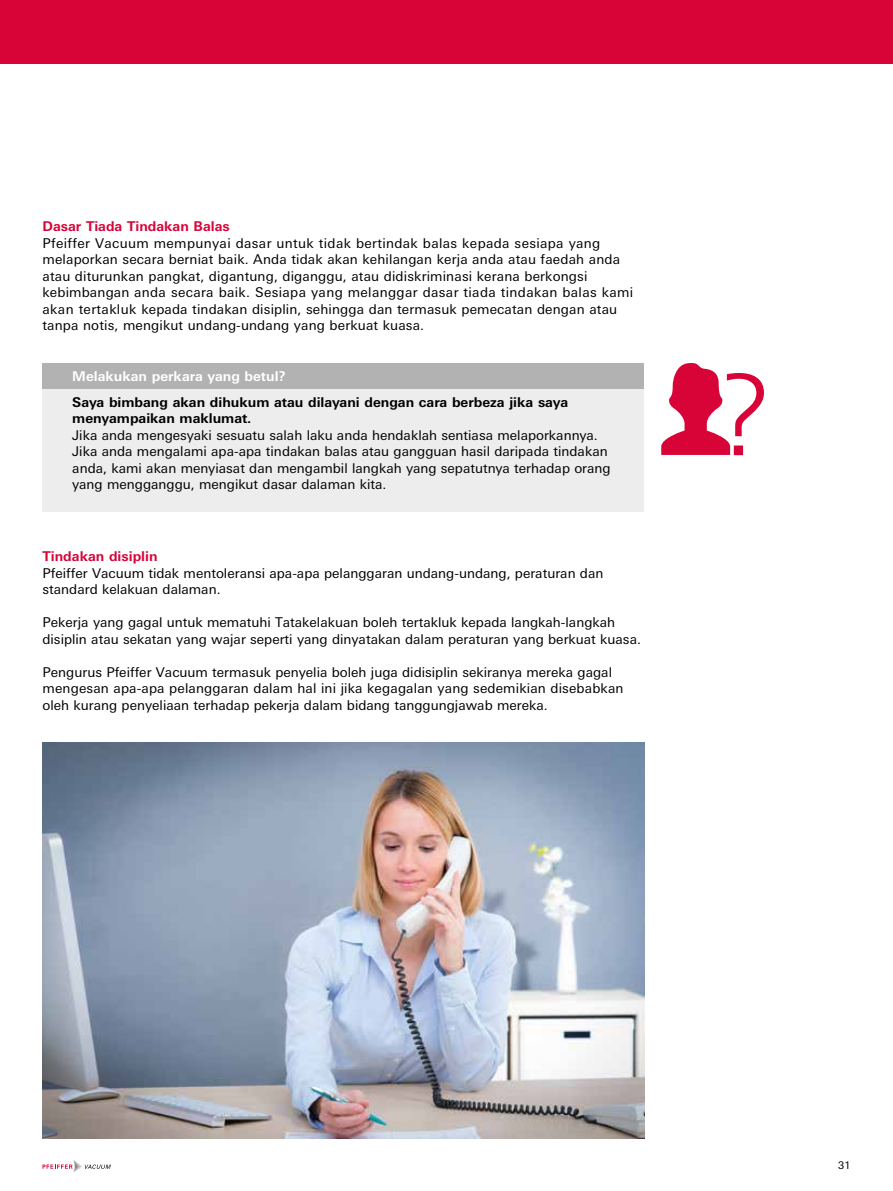
<style>
.page{position:relative;width:893px;height:1191px;background:#fff}
.page>*{position:absolute;margin:0;border:0;box-sizing:border-box;transform-origin:0 0}
.t1{font:13.5px/16.5px "Univers Next W1 G";color:#000}
.t2{font:700 13.5px/16.5px "Univers Next W1 G";color:#000}
.t3{font:700 13.5px "Univers Next W1 G";color:#d80337}
.t4{font:700 13.5px "Univers Next W1 G";color:#fff}
.t5{font:10.5px "Univers Next W1 G";color:#000}
</style>
<div class="page">
<svg style="left:43px;top:1160px;width:68px;height:12px"></svg>
<div style="left:43px;top:363px;width:601px;height:149px;background:#ededed"></div>
<div style="left:43px;top:363px;width:601px;height:26px;background:#b3b2b2"></div>
<div style="left:0;top:0;width:893px;height:64px;background:#d80337"></div>
<svg style="left:661px;top:363px;width:103px;height:92px"></svg>
<img style="left:43px;top:742px;width:601px;height:396px">
<p class="t3" style="left:43px;top:218px;width:189px">Dasar Tiada Tindakan Balas</p>
<p class="t1" style="left:43px;top:234px;width:592px">Pfeiffer Vacuum mempunyai dasar untuk tidak bertindak balas kepada sesiapa yang melaporkan secara berniat baik. Anda tidak akan kehilangan kerja anda atau faedah anda atau diturunkan pangkat, digantung, diganggu, atau didiskriminasi kerana berkongsi kebimbangan anda secara baik. Sesiapa yang melanggar dasar tiada tindakan balas kami akan tertakluk kepada tindakan disiplin, sehingga dan termasuk pemecatan dengan atau tanpa notis, mengikut undang-undang yang berkuat kuasa.</p>
<p class="t4" style="left:72px;top:368px;width:215px">Melakukan perkara yang betul?</p>
<p class="t2" style="left:72px;top:394px;width:497px">Saya bimbang akan dihukum atau dilayani dengan cara berbeza jika saya menyampaikan maklumat.</p>
<p class="t1" style="left:72px;top:427px;width:540px">Jika anda mengesyaki sesuatu salah laku anda hendaklah sentiasa melaporkannya.<br>Jika anda mengalami apa-apa tindakan balas atau gangguan hasil daripada tindakan anda, kami akan menyiasat dan mengambil langkah yang sepatutnya terhadap orang yang mengganggu, mengikut dasar dalaman kita.</p>
<p class="t3" style="left:43px;top:548px;width:117px">Tindakan disiplin</p>
<p class="t1" style="left:43px;top:564px;width:562px">Pfeiffer Vacuum tidak mentoleransi apa-apa pelanggaran undang-undang, peraturan dan standard kelakuan dalaman.</p>
<p class="t1" style="left:43px;top:614px;width:600px">Pekerja yang gagal untuk mematuhi Tatakelakuan boleh tertakluk kepada langkah-langkah disiplin atau sekatan yang wajar seperti yang dinyatakan dalam peraturan yang berkuat kuasa.</p>
<p class="t1" style="left:43px;top:663px;width:582px">Pengurus Pfeiffer Vacuum termasuk penyelia boleh juga didisiplin sekiranya mereka gagal mengesan apa-apa pelanggaran dalam hal ini jika kegagalan yang sedemikian disebabkan oleh kurang penyeliaan terhadap pekerja dalam bidang tanggungjawab mereka.</p>
<p class="t5" style="left:838px;top:1159px;width:14px">31</p>
</div>
